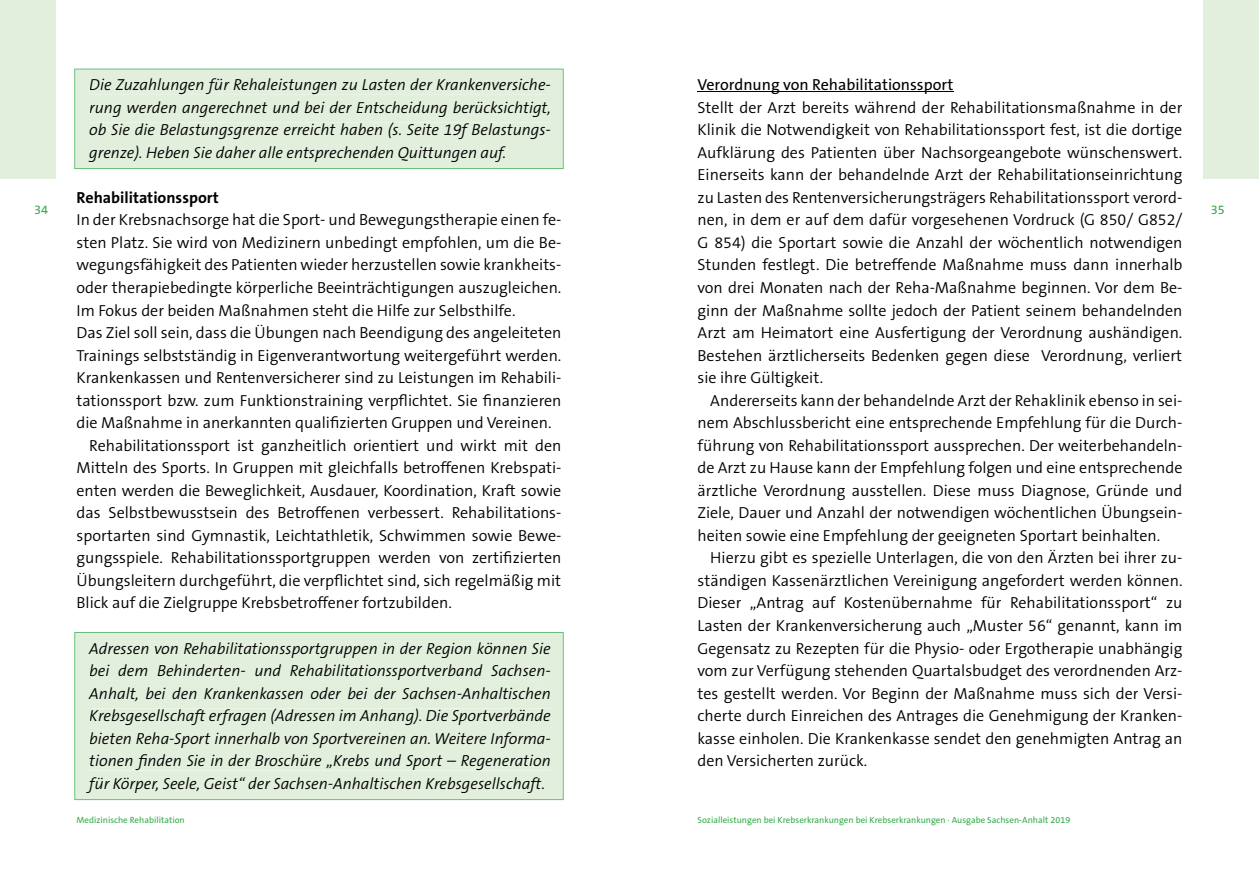
<style>
.page{position:relative;width:1259px;height:893px;background:#fff}
.page>*{position:absolute;margin:0;border:0;box-sizing:border-box;transform-origin:0 0}
.t1{font:300 16.05px/22.5px "The Sans B4";color:#000;text-align:justify}
.t2{font:italic 300 16.05px/22.5px "The Sans B4";color:#000;text-align:justify}
.t3{font:16.05px "The Sans B5 Plain";color:#000}
.t4{font:700 16.05px "The Sans B7";color:#000}
.t5{font:12.75px "The Sans B5 Plain";color:#34ab49}
.t6{font:9px "The Sans B5 Plain";color:#34ab49}
</style>
<div class="page">
<div style="left:0;top:0;width:55px;height:179px;background:#e1efdc"></div>
<div style="left:1203px;top:0;width:56px;height:179px;background:#e1efdc"></div>
<div style="left:74px;top:69px;width:489px;height:100px;background:#e1efdc"></div>
<div style="left:74px;top:632px;width:489px;height:168px;background:#e1efdc"></div>
<hr style="left:697px;top:91px;width:256px;height:1px;background:#000">
<p class="t5" style="left:34px;top:203px;width:16px">34</p>
<p class="t2" style="left:89px;top:74px;width:463px">Die Zuzahlungen für Rehaleistungen zu Lasten der Krankenversiche&shy;rung werden angerechnet und bei der Entscheidung berücksichtigt, ob Sie die Belastungsgrenze erreicht haben (s. Seite 19f Belastungs&shy;grenze). Heben Sie daher alle entsprechenden Quittungen auf.</p>
<p class="t4" style="left:77px;top:189px;width:144px">Rehabilitationssport</p>
<p class="t1" style="left:77px;top:209px;width:486px">In der Krebsnachsorge hat die Sport- und Bewegungstherapie einen fe-</p>
<p class="t1" style="left:77px;top:232px;width:486px">sten Platz. Sie wird von Medizinern unbedingt empfohlen, um die Be-</p>
<p class="t1" style="left:77px;top:254px;width:486px">wegungsfähigkeit des Patienten wieder herzustellen sowie krankheits-</p>
<p class="t1" style="left:77px;top:277px;width:486px">oder therapiebedingte körperliche Beeinträchtigungen auszugleichen.</p>
<p class="t1" style="left:77px;top:299px;width:440px">Im Fokus der beiden Maßnahmen steht die Hilfe zur Selbsthilfe.</p>
<p class="t1" style="left:77px;top:322px;width:486px">Das Ziel soll sein, dass die Übungen nach Beendigung des angeleiteten</p>
<p class="t1" style="left:77px;top:344px;width:486px">Trainings selbstständig in Eigenverantwortung weitergeführt werden.</p>
<p class="t1" style="left:77px;top:367px;width:486px">Krankenkassen und Rentenversicherer sind zu Leistungen im Rehabili-</p>
<p class="t1" style="left:77px;top:389px;width:486px">tationssport bzw. zum Funktionstraining verpflichtet. Sie finanzieren</p>
<p class="t1" style="left:77px;top:412px;width:476px">die Maßnahme in anerkannten qualifizierten Gruppen und Vereinen.</p>
<p class="t1" style="left:89px;top:435px;width:473px">Rehabilitationssport ist ganzheitlich orientiert und wirkt mit den</p>
<p class="t1" style="left:77px;top:457px;width:486px">Mitteln des Sports. In Gruppen mit gleichfalls betroffenen Krebspati-</p>
<p class="t1" style="left:77px;top:480px;width:486px">enten werden die Beweglichkeit, Ausdauer, Koordination, Kraft sowie</p>
<p class="t1" style="left:77px;top:502px;width:486px">das Selbstbewusstsein des Betroffenen verbessert. Rehabilitations-</p>
<p class="t1" style="left:77px;top:525px;width:486px">sportarten sind Gymnastik, Leichtathletik, Schwimmen sowie Bewe-</p>
<p class="t1" style="left:77px;top:547px;width:486px">gungsspiele. Rehabilitationssportgruppen werden von zertifizierten</p>
<p class="t1" style="left:77px;top:570px;width:486px">Übungsleitern durchgeführt, die verpflichtet sind, sich regelmäßig mit</p>
<p class="t1" style="left:77px;top:592px;width:377px">Blick auf die Zielgruppe Krebsbetroffener fortzubilden.</p>
<p class="t2" style="left:89px;top:637px;width:463px">Adressen von Rehabilitationssportgruppen in der Region können Sie bei dem Behinderten- und Rehabilitationssportverband Sachsen-Anhalt, bei den Krankenkassen oder bei der Sachsen-Anhaltischen Krebsgesellschaft erfragen (Adressen im Anhang). Die Sportverbände bieten Reha-Sport innerhalb von Sportvereinen an. Weitere Informa&shy;tionen finden Sie in der Broschüre „Krebs und Sport – Regeneration für Körper, Seele, Geist“ der Sachsen-Anhaltischen Krebsgesellschaft.</p>
<p class="t3" style="left:697px;top:76px;width:257px">Verordnung von Rehabilitationssport</p>
<p class="t1" style="left:697px;top:96px;width:486px">Stellt der Arzt bereits während der Rehabilitationsmaßnahme in der Klinik die Notwendigkeit von Rehabilitationssport fest, ist die dortige Aufklärung des Patienten über Nachsorgeangebote wünschenswert.<br>Einerseits kann der behandelnde Arzt der Rehabilitationseinrichtung zu Lasten des Rentenversicherungsträgers Rehabilitationssport verord&shy;nen, in dem er auf dem dafür vorgesehenen Vordruck (G 850/ G852/ G 854) die Sportart sowie die Anzahl der wöchentlich notwendigen Stunden festlegt. Die betreffende Maßnahme muss dann innerhalb von drei Monaten nach der Reha-Maßnahme beginnen. Vor dem Be&shy;ginn der Maßnahme sollte jedoch der Patient seinem behandelnden Arzt am Heimatort eine Ausfertigung der Verordnung aushändigen.<br>Bestehen ärztlicherseits Bedenken gegen diese Verordnung, verliert sie ihre Gültigkeit.</p>
<p class="t1" style="left:697px;top:389px;width:486px;text-indent:13px">Andererseits kann der behandelnde Arzt der Rehaklinik ebenso in sei&shy;nem Abschlussbericht eine entsprechende Empfehlung für die Durch&shy;führung von Rehabilitationssport aussprechen. Der weiterbehandeln&shy;de Arzt zu Hause kann der Empfehlung folgen und eine entsprechende ärztliche Verordnung ausstellen. Diese muss Diagnose, Gründe und Ziele, Dauer und Anzahl der notwendigen wöchentlichen Übungsein&shy;heiten sowie eine Empfehlung der geeigneten Sportart beinhalten.</p>
<p class="t1" style="left:697px;top:547px;width:486px;text-indent:13px">Hierzu gibt es spezielle Unterlagen, die von den Ärzten bei ihrer zu&shy;ständigen Kassenärztlichen Vereinigung angefordert werden können.<br>Dieser „Antrag auf Kostenübernahme für Rehabilitationssport“ zu Lasten der Krankenversicherung auch „Muster 56“ genannt, kann im Gegensatz zu Rezepten für die Physio- oder Ergotherapie unabhängig vom zur Verfügung stehenden Quartalsbudget des verordnenden Arz&shy;tes gestellt werden. Vor Beginn der Maßnahme muss sich der Versi&shy;cherte durch Einreichen des Antrages die Genehmigung der Kranken&shy;kasse einholen. Die Krankenkasse sendet den genehmigten Antrag an den Versicherten zurück.</p>
<p class="t6" style="left:77px;top:815px;width:110px">Medizinische Rehabilitation</p>
<p class="t6" style="left:697px;top:815px;width:374px">Sozialleistungen bei Krebserkrankungen bei Krebserkrankungen · Ausgabe Sachsen-Anhalt 2019</p>
<p class="t5" style="left:1210px;top:203px;width:16px">35</p>
</div>
